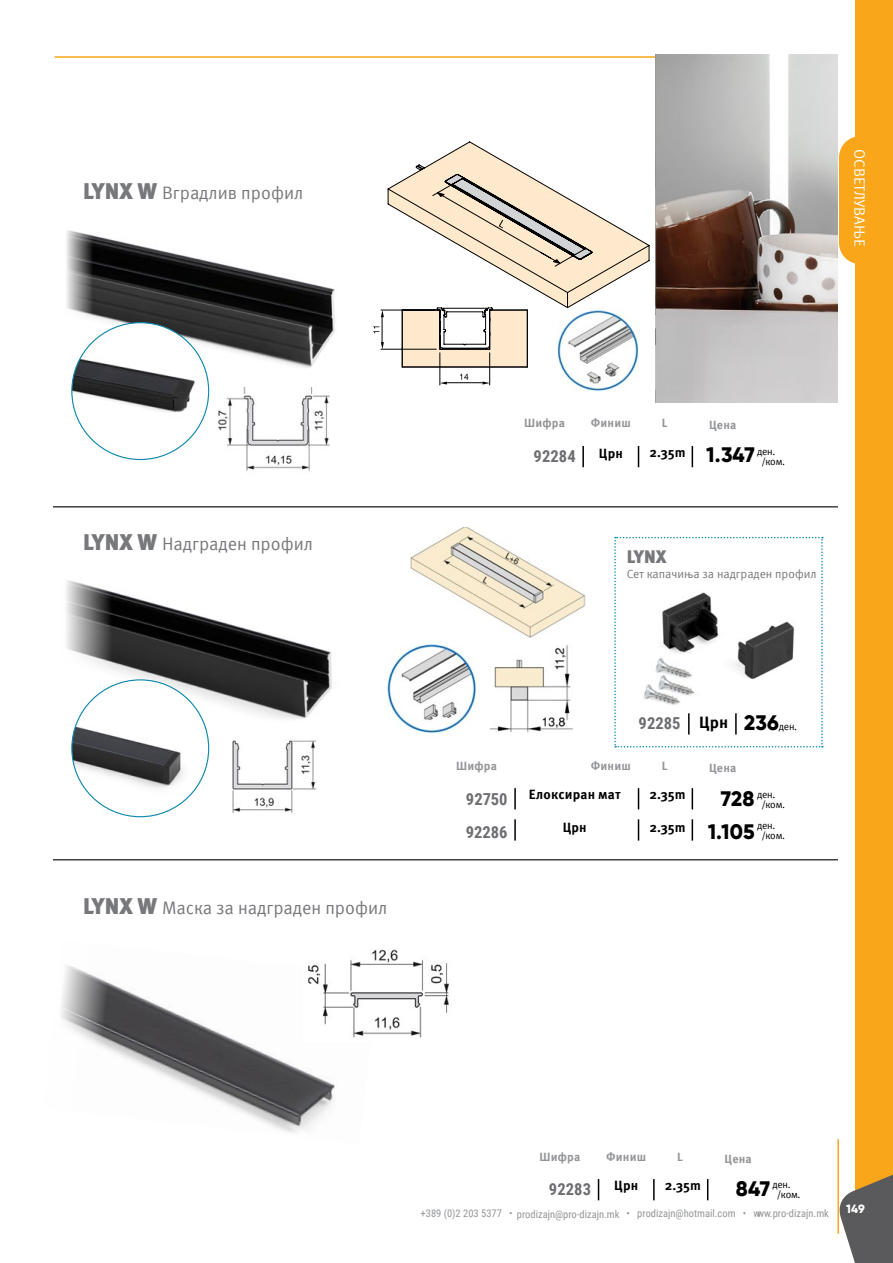
<style>
.page{position:relative;width:893px;height:1263px;background:#fff}
.page>*{position:absolute;margin:0;border:0;box-sizing:border-box;transform-origin:0 0}
.t1{font:800 21px/33px "Gilroy";letter-spacing:.005em;color:#000;text-align:right}
.t2{font:18px "Meta Pro";color:#77787b}
.t3{font:900 18px "Meta Pro";color:#77787b}
.t4{font:700 16.5px/33px "Roboto Condensed";letter-spacing:.005em;color:#6d6e71}
.t5{font:15px "Meta Pro";color:#fff}
.t6{font:700 13.5px "Meta Pro";letter-spacing:.01em;color:#000}
.t7{font:700 12px "Meta Pro";letter-spacing:.01em;color:#939598}
.t8{font:12px "Meta Pro";color:#77787b}
.t9{font:800 12px "Gilroy";color:#fff}
.t10{font:10.5px "Roboto Condensed";color:#939598}
.t11{font:10.2px "Meta Pro";letter-spacing:-.025em;color:#000}
.s1{font-weight:900;font-size:22.5px}
.s2{font-family:"Meta Pro";color:#000}
.s3{font-family:"Gilroy";font-weight:800;font-size:21px;color:#000}
.s4{font-family:"Meta Pro";font-weight:400;font-size:10.2px;color:#000}
</style>
<div class="page">
<div style="left:856px;top:0;width:37px;height:1213px;background:#faa61a"></div>
<svg style="left:839px;top:1143px;width:54px;height:120px"></svg>
<hr style="left:837px;top:1139px;width:2px;height:95px;background:#faa61a">
<hr style="left:55px;top:56px;width:700px;height:2px;background:#faa61a">
<img style="left:656px;top:54px;width:182px;height:348px">
<hr style="left:582px;top:446px;width:2px;height:21px;background:#000">
<hr style="left:514px;top:788px;width:2px;height:21px;background:#000">
<hr style="left:514px;top:819px;width:2px;height:21px;background:#000">
<svg style="left:598px;top:1179px;width:1px;height:21px"></svg>
<svg style="left:638px;top:446px;width:1px;height:21px"></svg>
<svg style="left:638px;top:788px;width:1px;height:21px"></svg>
<svg style="left:638px;top:819px;width:1px;height:21px"></svg>
<hr style="left:653px;top:1179px;width:2px;height:21px;background:#000">
<svg style="left:692px;top:446px;width:1px;height:21px"></svg>
<svg style="left:692px;top:788px;width:1px;height:21px"></svg>
<svg style="left:692px;top:819px;width:1px;height:21px"></svg>
<svg style="left:707px;top:1179px;width:1px;height:21px"></svg>
<svg style="left:839px;top:136px;width:17px;height:128px"></svg>
<hr style="left:53px;top:506px;width:785px;height:1px;background:#414042">
<hr style="left:53px;top:859px;width:785px;height:1px;background:#414042">
<img style="left:561px;top:367px;width:75px;height:24px">
<img style="left:218px;top:387px;width:112px;height:84px">
<img style="left:61px;top:965px;width:274px;height:168px">
<img style="left:304px;top:949px;width:145px;height:93px">
<svg style="left:614px;top:537px;width:209px;height:210px"></svg>
<hr style="left:688px;top:713px;width:2px;height:21px;background:#000">
<hr style="left:735px;top:713px;width:2px;height:21px;background:#000">
<img style="left:66px;top:230px;width:269px;height:157px">
<img style="left:72px;top:323px;width:137px;height:136px;border-radius:68px">
<img style="left:66px;top:580px;width:266px;height:170px">
<img style="left:387px;top:644px;width:89px;height:90px">
<img style="left:490px;top:645px;width:82px;height:87px">
<img style="left:410px;top:527px;width:176px;height:111px">
<img style="left:232px;top:739px;width:86px;height:74px">
<img style="left:72px;top:680px;width:137px;height:137px;border-radius:68px">
<svg style="left:373px;top:142px;width:276px;height:225px"></svg>
<hr style="left:447px;top:382px;width:36px;height:1px;background:#000">
<hr style="left:489px;top:353px;width:1px;height:32px;background:#000">
<hr style="left:440px;top:353px;width:1px;height:32px;background:#000">
<svg style="left:440px;top:381px;width:7px;height:3px"></svg>
<svg style="left:483px;top:381px;width:7px;height:3px"></svg>
<svg style="left:460px;top:374px;width:8px;height:6px"></svg>
<h2 class="t2" style="left:83px;top:179px;width:222px"><span class="s1">LYNX W</span> Вградлив профил</h2>
<h2 class="t2" style="left:83px;top:530px;width:231px"><span class="s1">LYNX W</span> Надграден профил</h2>
<h2 class="t2" style="left:83px;top:894px;width:306px"><span class="s1">LYNX W</span> Маска за надграден профил</h2>
<h3 class="t5" style="left:871px;top:149px;width:99px;rotate:90deg">ОСВЕТЛУВАЊЕ</h3>
<p class="t7" style="left:524px;top:414px;width:42px">Шифра</p>
<h3 class="t4" style="left:534px;top:439px;width:44px">92284</h3>
<p class="t7" style="left:591px;top:414px;width:41px">Финиш</p>
<p class="t6" style="left:599px;top:443px;width:26px">Црн</p>
<p class="t7" style="left:662px;top:414px;width:7px">L</p>
<p class="t6" style="left:649px;top:441px;width:38px">2.35m</p>
<p class="t7" style="left:709px;top:416px;width:29px">Цена</p>
<h1 class="t1" style="left:706px;top:438px;width:50px">1.347</h1>
<p class="t11" style="left:757px;top:444px;width:20px">ден.</p>
<p class="t11" style="left:761px;top:454px;width:25px">/ком.</p>
<h2 class="t3" style="left:627px;top:543px;width:41px">LYNX</h2>
<p class="t8" style="left:627px;top:565px;width:191px">Сет капачиња за надграден профил</p>
<p class="t7" style="left:456px;top:756px;width:42px">Шифра</p>
<h3 class="t4" style="left:466px;top:781px;width:43px">92750<br>92286</h3>
<h3 class="t4" style="left:639px;top:706px;width:160px">92285 <span class="s2">Црн</span> <span class="s3">236</span><span class="s4">ден.</span></h3>
<p class="t7" style="left:591px;top:756px;width:41px">Финиш</p>
<p class="t6" style="left:529px;top:784px;width:93px">Елоксиран мат</p>
<p class="t6" style="left:563px;top:817px;width:26px">Црн</p>
<p class="t7" style="left:662px;top:756px;width:7px">L</p>
<p class="t6" style="left:649px;top:784px;width:38px">2.35m</p>
<p class="t6" style="left:649px;top:817px;width:38px">2.35m</p>
<p class="t7" style="left:709px;top:758px;width:29px">Цена</p>
<h1 class="t1" style="left:708px;top:782px;width:48px">728<br>1.105</h1>
<p class="t11" style="left:757px;top:786px;width:20px">ден.</p>
<p class="t11" style="left:757px;top:817px;width:20px">ден.</p>
<p class="t11" style="left:761px;top:796px;width:25px">/ком.</p>
<p class="t11" style="left:761px;top:827px;width:25px">/ком.</p>
<p class="t7" style="left:540px;top:1147px;width:42px">Шифра</p>
<h3 class="t4" style="left:549px;top:1172px;width:44px">92283</h3>
<p class="t7" style="left:606px;top:1147px;width:41px">Финиш</p>
<p class="t6" style="left:614px;top:1175px;width:26px">Црн</p>
<p class="t7" style="left:677px;top:1147px;width:7px">L</p>
<p class="t6" style="left:665px;top:1175px;width:38px">2.35m</p>
<p class="t7" style="left:724px;top:1149px;width:29px">Цена</p>
<h1 class="t1" style="left:736px;top:1171px;width:36px">847</h1>
<p class="t11" style="left:772px;top:1177px;width:20px">ден.</p>
<p class="t11" style="left:777px;top:1187px;width:25px">/ком.</p>
<p class="t10" style="left:421px;top:1206px;width:410px">+389 (0)2 203 5377 • prodizajn@pro-dizajn.mk • prodizajn@hotmail.com • www.pro-dizajn.mk</p>
<p class="t9" style="left:846px;top:1201px;width:20px">149</p>
</div>
